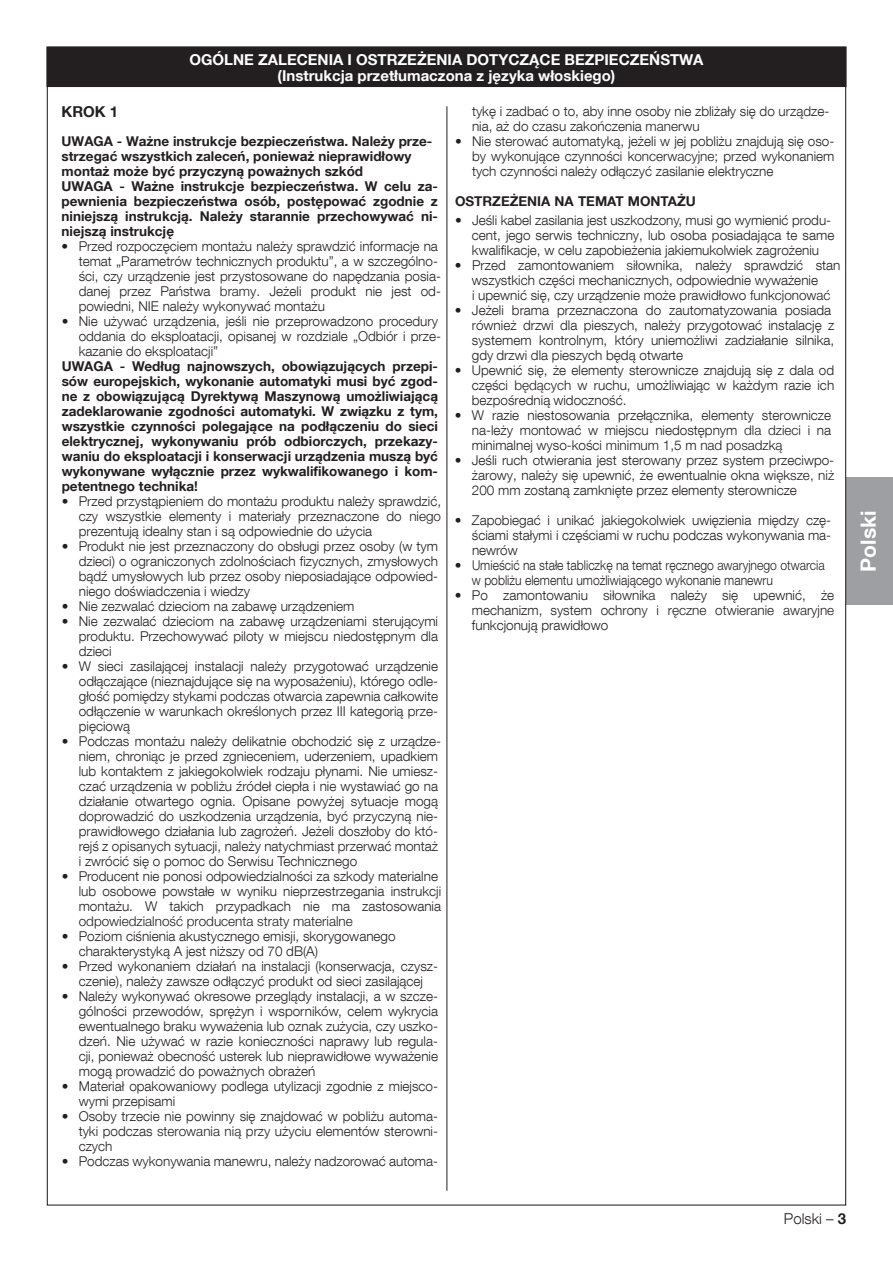
<style>
.page{position:relative;width:893px;height:1263px;background:#fff}
.page>*{position:absolute;margin:0;border:0;box-sizing:border-box;transform-origin:0 0}
.t1{font:700 21px "Helvetica Neue LT Com";color:#fff}
.t2{font:700 15px/16.5px "Helvetica Neue LT Com";color:#fff;text-align:center}
.t3{font:300 15px "Helvetica Neue LT Com";color:#231f20}
.t4{font:700 15px "Helvetica Neue LT Com";color:#231f20}
.t5{font:300 13.5px/15px "Helvetica Neue LT Com";color:#231f20;text-align:justify}
.t6{font:700 13.5px/15px "Helvetica Neue LT Com";color:#231f20}
.t7{font:300 13.5px/15px "Helvetica Neue LT Com";color:#231f20;scale:.9 1}
.t8{font:300 13.5px "Helvetica Neue LT Pro";color:#231f20}
.s1{font-family:"Helvetica Neue LT Pro"}
.s2{font-weight:700}
</style>
<div class="page">
<div style="left:47px;top:47px;width:799px;height:40px;background:#231f20"></div>
<hr style="left:447px;top:106px;width:1px;height:1085px;background:#231f20">
<div style="left:846px;top:477px;width:47px;height:128px;background:#9d9fa2"></div>
<p class="t2" style="left:190px;top:51px;width:515px">OGÓLNE ZALECENIA I OSTRZEŻENIA DOTYCZĄCE BEZPIECZEŃSTWA (Instrukcja przetłumaczona z języka włoskiego)</p>
<p class="t5" style="left:472px;top:103px;width:359px">tykę i zadbać o to, aby inne osoby nie zbliżały się do urządze&shy;nia, aż do czasu zakończenia <span class="s1">manerwu</span></p>
<p class="t5" style="left:472px;top:133px;width:364px;text-indent:-17px"><span class="s2">•</span> Nie sterować automatyką, jeżeli w jej pobliżu znajdują się oso&shy;by wykonujące czynności <span class="s1">koncerwacyjne</span>; przed wykonaniem tych czynności należy odłączyć zasilanie elektryczne</p>
<p class="t6" style="left:455px;top:193px;width:242px">OSTRZEŻENIA NA TEMAT MONTAŻU</p>
<p class="t5" style="left:472px;top:213px;width:364px;text-align:left;text-indent:-17px"><span class="s2">•</span> Jeśli kabel zasilania jest uszkodzony, musi go wymienić produ&shy;cent, jego serwis techniczny, lub osoba posiadająca te same kwalifikacje, w celu zapobieżenia jakiemukolwiek zagrożeniu</p>
<p class="t5" style="left:455px;top:258px;width:387px;text-align:center"><span class="s2">•</span> Przed zamontowaniem <span class="s1">siłownika</span>, należy sprawdzić stan wszystkich części mechanicznych, odpowiednie wyważenie<br>i upewnić się, czy urządzenie może prawidłowo <span class="s1">funkcjonować</span></p>
<p class="t5" style="left:472px;top:303px;width:364px;text-align:left;text-indent:-17px"><span class="s2">•</span> Jeżeli brama przeznaczona do zautomatyzowania posiada również drzwi dla pieszych, należy przygotować instalację z systemem kontrolnym, który uniemożliwi <span class="s1">za</span>działanie silnika, gdy drzwi dla pieszych będą otwarte</p>
<p class="t5" style="left:472px;top:363px;width:364px;text-indent:-17px"><span class="s2">•</span> Upewnić się, że elementy sterownicze znajdują się z dala od części <span class="s1">będących</span> w ruchu, umożliwiając w każdym razie ich bezpośrednią widoczność.</p>
<p class="t5" style="left:472px;top:408px;width:361px;text-indent:-17px">• W razie niestosowania przełącznika, elementy sterownicze na-leży montować w miejscu niedostępnym <span class="s1">dla dzieci</span> i na minimalnej wyso-kości <span class="s1">minimum</span> 1,5 m <span class="s1">nad posadzką</span></p>
<p class="t5" style="left:472px;top:453px;width:364px;text-indent:-17px"><span class="s2">•</span> Jeśli ruch otwierania jest sterowany przez system przeciwpo&shy;żarowy, należy się upewnić, że ewentualnie okna <span class="s1">większe, niż </span>200 mm zostaną zamknięte przez elementy sterownicze</p>
<p class="t5" style="left:472px;top:513px;width:361px;text-indent:-17px"><span class="s2">•</span> Zapobiegać i unikać jakiegokolwiek uwięzienia między czę&shy;ściami stałymi i częściami w ruchu podczas wykonywania ma&shy;newrów</p>
<p class="t7" style="left:472px;top:558px;width:393px;text-indent:-17px"><span class="s2">•</span> Umieścić na stałe tabliczkę na temat ręcznego <span class="s1">awaryjnego otwarcia </span>w pobliżu elementu umożliwiającego wykonanie manewru</p>
<p class="t5" style="left:472px;top:588px;width:364px;text-indent:-17px"><span class="s2">•</span> Po zamontowaniu <span class="s1">siłownika</span> należy się upewnić, że mechanizm, system ochrony i <span class="s1">ręczne otwieranie awaryjne </span>funkcjonują prawidłowo</p>
<p class="t4" style="left:62px;top:102px;width:58px">KROK 1</p>
<p class="t6" style="left:62px;top:133px;width:378px">UWAGA - Ważne instrukcje bezpieczeństwa. Należy prze&shy;strzegać wszystkich <span class="s1">zaleceń</span>, ponieważ nieprawidłowy montaż może być przyczyną poważnych szkód<br>UWAGA - Ważne instrukcje bezpieczeństwa. W celu za&shy;pewnienia bezpieczeństwa osób, postępować zgodnie z niniejszą instrukcją. Należy starannie przechowywać ni&shy;niejszą instrukcję</p>
<p class="t5" style="left:79px;top:238px;width:364px;text-align:left;text-indent:-17px"><span class="s2">•</span> Przed rozpoczęciem montażu należy sprawdzić informacje na temat „Parametrów technicznych produktu”, a w szczególno&shy;ści, czy urządzenie jest przystosowane do napędzania posia&shy;dane<span class="s1">j</span> przez Państwa <span class="s1">bramy</span>. Jeżeli produkt nie jest od&shy;powiedni, NIE należy wykonywać montażu</p>
<p class="t5" style="left:79px;top:313px;width:364px;text-align:left;text-indent:-17px"><span class="s2">•</span> Nie używać urządzenia, jeśli nie przeprowadzono procedury oddania do eksploatacji, opisanej w rozdziale „Odbiór i prze&shy;kazanie do eksploatacji”</p>
<p class="t6" style="left:62px;top:358px;width:378px;text-align:justify">UWAGA - Według najnowszych, obowiązujących przepi&shy;sów europejskich, wykonanie automatyki musi być zgod&shy;ne z obowiązującą Dyrektywą Maszynową umożliwiającą zadeklarowanie zgodności automatyki. W związku z tym, wszystkie czynności polegające na podłączeniu do sieci elektrycznej, wykonywaniu prób odbiorczych, przekazy&shy;waniu do eksploatacji i konserwacji urządzenia muszą być wykonywane wyłącznie przez wykwalifikowanego i kom&shy;petentnego technika!</p>
<p class="t5" style="left:79px;top:493px;width:364px;text-indent:-17px"><span class="s2">•</span> Przed przystąpieniem do montażu produktu należy sprawdzić, czy wszystkie elementy i materiały przeznaczone do <span class="s1">niego </span>prezentują idealny stan i są odpowiednie do użycia</p>
<p class="t5" style="left:79px;top:538px;width:361px;text-indent:-17px"><span class="s2">•</span> Produkt nie jest przeznaczony do obsługi przez osoby (w tym dzieci) o ograniczonych zdolnościach fizycznych, zmysłowych bądź umysłowych lub przez osoby nieposiadające odpowied&shy;niego doświadczenia i wiedzy</p>
<p class="t5" style="left:62px;top:598px;width:294px"><span class="s2">•</span> Nie zezwalać dzieciom na zabawę urządzeniem</p>
<p class="t5" style="left:79px;top:613px;width:361px;text-indent:-17px"><span class="s2">•</span> Nie zezwalać dzieciom na zabawę urządzeniami sterującymi produktu. Przechowywać piloty w miejscu niedostępnym dla dzieci</p>
<p class="t5" style="left:79px;top:658px;width:361px;text-indent:-17px"><span class="s2">•</span> W sieci zasilającej instalacji należy przygotować urządzenie odłączające (nieznajdujące się na wyposażeniu), którego odle&shy;głość pomiędzy stykami podczas otwarcia zapewnia całkowite odłączenie w warunkach określonych przez III kategorią prze&shy;pięciową</p>
<p class="t5" style="left:79px;top:733px;width:364px;text-align:left;text-indent:-17px"><span class="s2">•</span> Podczas montażu należy delikatnie obchodzić się z urządze&shy;niem, chroniąc je przed zgnieceniem, uderzeniem, upadkiem lub kontaktem z jakiegokolwiek rodzaju płynami. Nie umiesz&shy;czać urządzenia w pobliżu źródeł ciepła i nie wystawiać go na działanie otwartego ognia. Opisane powyżej sytuacje mogą doprowadzić do uszkodzenia urządzenia, być przyczyną nie&shy;prawidłowego działania lub zagrożeń. Jeżeli doszłoby do któ&shy;rejś z opisanych sytuacji, należy natychmiast przerwać montaż i zwrócić się o pomoc do Serwisu Technicznego</p>
<p class="t5" style="left:79px;top:868px;width:364px;text-align:left;text-indent:-17px"><span class="s2">•</span> Producent nie ponosi odpowiedzialności za szkody materialne lub osobowe powstałe w wyniku nieprzestrzegania instrukcji montażu. W takich przypadkach nie ma zastosowania</p>
<p class="t8" style="left:79px;top:912px;width:276px">odpowiedzialność producenta straty materialne</p>
<p class="t5" style="left:79px;top:928px;width:318px;text-indent:-17px"><span class="s2">•</span> Poziom ciśnienia akustycznego emisji<span class="s1">,</span> skorygowanego charakterystyką A jest niższy od 70 dB(A)</p>
<p class="t5" style="left:62px;top:958px;width:378px;text-align:center"><span class="s2">•</span> Przed wykonaniem działań na instalacji (konserwacja, czysz&shy;czenie), należy zawsze odłączyć produkt od sieci zasilającej</p>
<p class="t5" style="left:79px;top:988px;width:361px;text-indent:-17px"><span class="s2">•</span> Należy wykonywać okresowe przeglądy instalacji, a w szcze&shy;gólności przewodów, sprężyn i wsporników, celem wykrycia ewentualnego braku wyważenia lub oznak zużycia, czy uszko&shy;dzeń. Nie używać w razie konieczności naprawy lub regula&shy;cji, ponieważ obecność usterek lub nieprawidłowe wyważenie mogą prowadzić do poważnych obrażeń</p>
<p class="t5" style="left:79px;top:1078px;width:361px;text-indent:-17px"><span class="s2">•</span> Materiał opakowaniowy podlega utylizacji zgodnie z miejsco&shy;wymi przepisami</p>
<p class="t5" style="left:79px;top:1108px;width:361px;text-indent:-17px"><span class="s2">•</span> Osoby trzecie nie powinny się znajdować w pobliżu automa&shy;tyki podczas <span class="s1">sterowania nią</span> przy użyciu elementów sterowni&shy;czych</p>
<p class="t5" style="left:62px;top:1153px;width:378px"><span class="s2">•</span> Podczas wykonywania manewru, należy nadzorować automa-</p>
<h1 class="t1" style="left:855px;top:572px;width:63px;rotate:-90deg">Polski</h1>
<p class="t3" style="left:784px;top:1209px;width:64px">Polski – <span class="s2">3</span></p>
</div>
